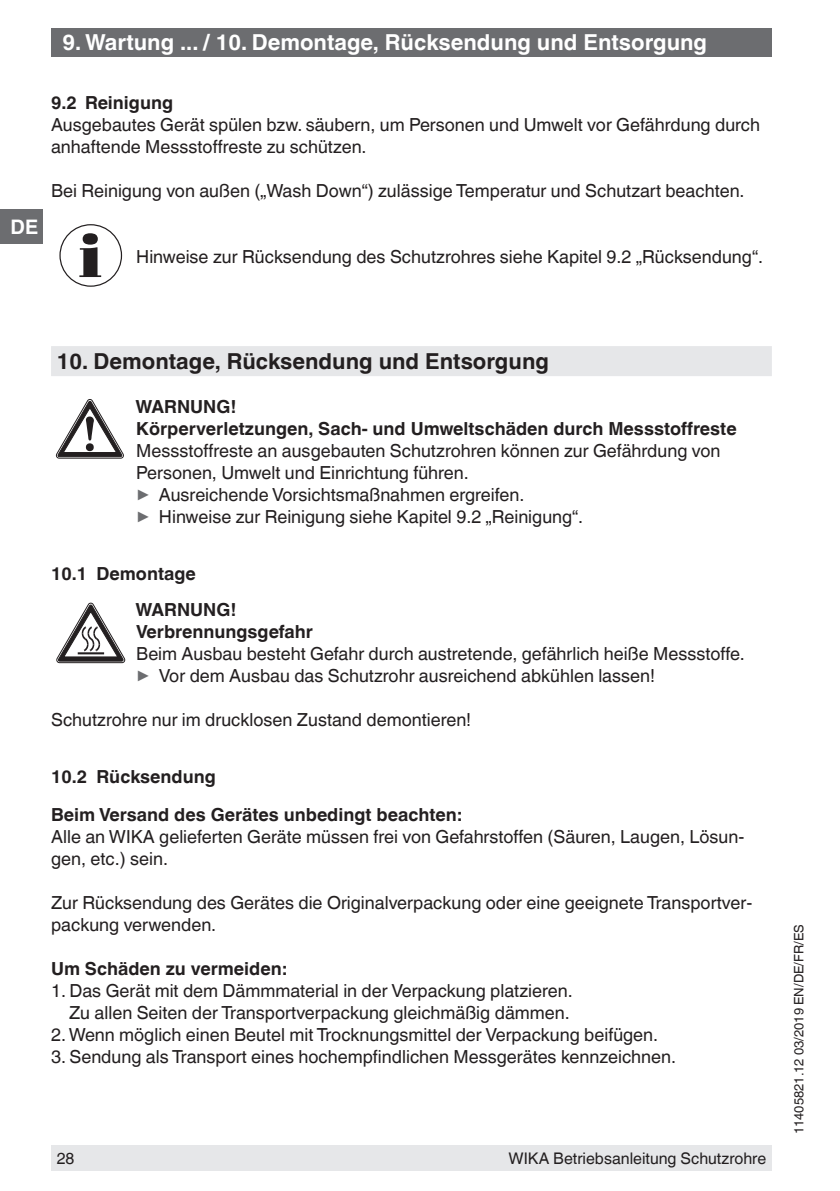
<style>
.page{position:relative;width:840px;height:1191px;background:#fff}
.page>*{position:absolute;margin:0;border:0;box-sizing:border-box;transform-origin:0 0}
.t1{font:700 22px "Helvetica World";color:#fff}
.t2{font:700 22px "Helvetica World";color:#231f20}
.t3{font:700 20px "Helvetica World";color:#fff}
.t4{font:18px/22px "Helvetica World";color:#231f20}
.t5{font:700 18px/21.6px "Helvetica World";color:#231f20}
.t6{font:16px "Helvetica World";color:#231f20}
.t7{font:13px "Helvetica World";color:#231f20}
.s1{font-size:17.6px;color:#6c6d70}
</style>
<div class="page">
<div style="left:51px;top:1145px;width:720px;height:26px;background:#e6e7e9"></div>
<div style="left:51px;top:28px;width:720px;height:29px;background:#6c6d70"></div>
<div style="left:0;top:210px;width:43px;height:34px;background:#6c6d70"></div>
<div style="left:51px;top:346px;width:720px;height:30px;background:#e6e7e9"></div>
<svg style="left:79px;top:233px;width:22px;height:44px"></svg>
<div style="left:59px;top:224px;width:63px;height:63px;border:1px solid #231f20;border-radius:50%"></div>
<svg style="left:56px;top:399px;width:67px;height:59px"></svg>
<svg style="left:57px;top:603px;width:68px;height:60px"></svg>
<p class="t1" style="left:62px;top:30px;width:645px">9. Wartung ... / 10. Demontage, Rücksendung und Entsorgung</p>
<p class="t3" style="left:11px;top:215px;width:29px">DE</p>
<p class="t5" style="left:51px;top:92px;width:123px">9.2 Reinigung</p>
<p class="t4" style="left:51px;top:114px;width:710px">Ausgebautes Gerät spülen bzw. säubern, um Personen und Umwelt vor Gefährdung durch anhaftende Messstoffreste zu schützen.</p>
<p class="t4" style="left:51px;top:180px;width:694px">Bei Reinigung von außen („Wash Down“) zulässige Temperatur und Schutzart beachten.</p>
<p class="t4" style="left:136px;top:246px;width:628px">Hinweise zur Rücksendung des Schutzrohres siehe Kapitel 9.2 „Rücksendung“.</p>
<p class="t2" style="left:57px;top:348px;width:493px">10. Demontage, Rücksendung und Entsorgung</p>
<p class="t5" style="left:135px;top:396px;width:602px">WARNUNG!<br>Körperverletzungen, Sach- und Umweltschäden durch Messstoffreste</p>
<p class="t4" style="left:136px;top:439px;width:585px">Messstoffreste an ausgebauten Schutzrohren können zur Gefährdung von Personen, Umwelt und Einrichtung führen.<br><span class="s1">▶</span> Ausreichende Vorsichtsmaßnahmen ergreifen.<br><span class="s1">▶</span> Hinweise zur Reinigung siehe Kapitel 9.2 „Reinigung“.</p>
<p class="t5" style="left:135px;top:555px;width:102px;line-height:36px;text-indent:-84px">10.1 Demontage<br>WARNUNG!</p>
<p class="t5" style="left:136px;top:621px;width:178px">Verbrennungsgefahr</p>
<p class="t4" style="left:136px;top:642px;width:609px">Beim Ausbau besteht Gefahr durch austretende, gefährlich heiße Messstoffe. <span class="s1">▶</span> Vor dem Ausbau das Schutzrohr ausreichend abkühlen lassen!</p>
<p class="t4" style="left:51px;top:708px;width:421px">Schutzrohre nur im drucklosen Zustand demontieren!</p>
<p class="t5" style="left:51px;top:758px;width:412px;line-height:38px">10.2 Rücksendung<br>Beim Versand des Gerätes unbedingt beachten:</p>
<p class="t4" style="left:51px;top:826px;width:694px">Alle an WIKA gelieferten Geräte müssen frei von Gefahrstoffen (Säuren, Laugen, Lösun&shy;gen, etc.) sein.</p>
<p class="t4" style="left:51px;top:892px;width:702px">Zur Rücksendung des Gerätes die Originalverpackung oder eine geeignete Transportver&shy;packung verwenden.</p>
<p class="t5" style="left:51px;top:958px;width:237px">Um Schäden zu vermeiden:</p>
<p class="t4" style="left:51px;top:980px;width:523px;text-align:right">1. Das Gerät mit dem Dämmmaterial in der Verpackung platzieren.<br>Zu allen Seiten der Transportverpackung gleichmäßig dämmen.</p>
<p class="t4" style="left:51px;top:1024px;width:608px">2. Wenn möglich einen Beutel mit Trocknungsmittel der Verpackung beifügen.</p>
<p class="t4" style="left:51px;top:1046px;width:626px">3. Sendung als Transport eines hochempfindlichen Messgerätes kennzeichnen.</p>
<p class="t6" style="left:57px;top:1149px;width:19px">28</p>
<p class="t6" style="left:508px;top:1149px;width:259px">WIKA Betriebsanleitung Schutzrohre</p>
<p class="t7" style="left:791px;top:1134px;width:211px;rotate:-90deg">11405821.12 03/2019 EN/DE/FR/ES</p>
</div>
